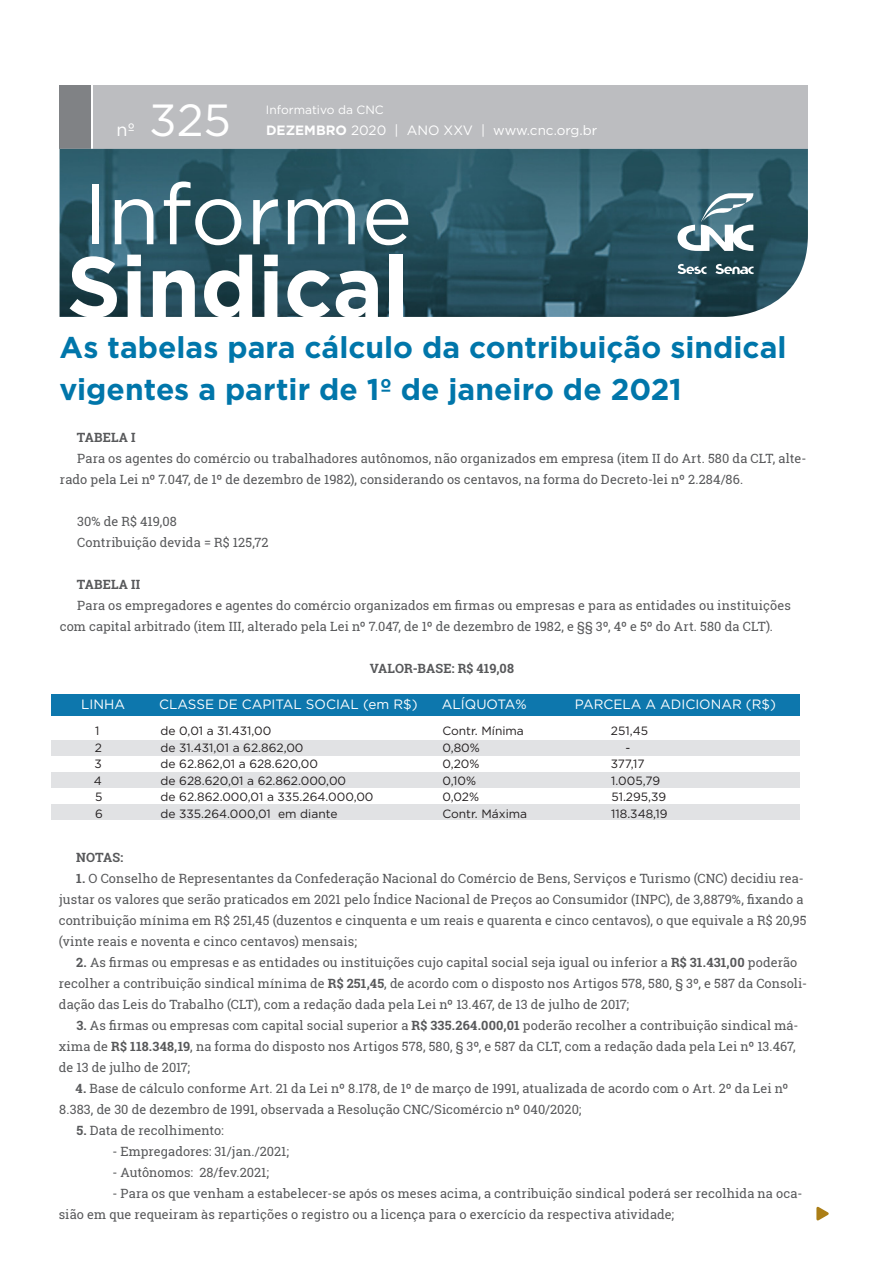
<style>
.page{position:relative;width:893px;height:1263px;background:#fff}
.page>*{position:absolute;margin:0;border:0;box-sizing:border-box;transform-origin:0 0}
.t1{font:700 85.5px "Gotham";color:#fff}
.t2{font:85.5px "Gotham";color:#fff}
.t3{font:45px "Gotham";color:#fff}
.t4{font:700 30px/42px "Gotham";color:#0076aa}
.t5{font:18px "Gotham";color:#fff}
.t6{font:13.5px "Gotham";color:#fff}
.t7{font:12.75px/21px "Roboto Slab";letter-spacing:.01em;color:#57585a}
.t8{font:700 12.75px "Roboto Slab";letter-spacing:.01em;color:#57585a}
.t9{font:12px/16.5px "Gotham";color:#231f20}
.t10{font:12px "Gotham";color:#fff}
.s1{font-weight:700}
</style>
<div class="page">
<div style="left:94px;top:85px;width:714px;height:64px;background:#bcbdc0"></div>
<div style="left:60px;top:85px;width:31px;height:64px;background:#808285"></div>
<img style="left:60px;top:149px;width:748px;height:168px">
<svg style="left:816px;top:1206px;width:13px;height:15px"></svg>
<div style="left:51px;top:694px;width:748px;height:21px;background:#0d77ad"></div>
<div style="left:51px;top:740px;width:748px;height:15px;background:#e1e2e4"></div>
<div style="left:51px;top:773px;width:748px;height:15px;background:#e1e2e4"></div>
<div style="left:51px;top:805px;width:748px;height:15px;background:#e1e2e4"></div>
<svg style="left:677px;top:193px;width:77px;height:58px"></svg>
<svg style="left:677px;top:264px;width:29px;height:10px"></svg>
<svg style="left:715px;top:264px;width:39px;height:10px"></svg>
<h3 class="t5" style="left:117px;top:118px;width:20px">nº</h3>
<h2 class="t3" style="left:149px;top:91px;width:84px">325</h2>
<p class="t10" style="left:266px;top:102px;width:119px">Informativo da CNC</p>
<p class="t6" style="left:266px;top:121px;width:333px"><span class="s1">DEZEMBRO</span> 2020 | ANO XXV | www.cnc.org.br</p>
<h1 class="t2" style="left:83px;top:159px;width:331px">Informe</h1>
<h1 class="t1" style="left:66px;top:230px;width:344px">Sindical</h1>
<h3 class="t4" style="left:60px;top:326px;width:729px">As tabelas para cálculo da contribuição sindical vigentes a partir de 1º de janeiro de 2021</h3>
<p class="t8" style="left:77px;top:429px;width:60px">TABELA I</p>
<p class="t7" style="left:60px;top:448px;width:748px;text-indent:17px">Para os agentes do comércio ou trabalhadores autônomos, não organizados em empresa (item II do Art. 580 da CLT, alte&shy;rado pela Lei nº 7.047, de 1º de dezembro de 1982), considerando os centavos, na forma do Decreto-lei nº 2.284/86.</p>
<p class="t7" style="left:77px;top:511px;width:193px">30% de R$ 419,08<br>Contribuição devida = R$ 125,72</p>
<p class="t8" style="left:77px;top:576px;width:65px">TABELA II</p>
<p class="t7" style="left:60px;top:595px;width:733px;text-indent:18px">Para os empregadores e agentes do comércio organizados em firmas ou empresas e para as entidades ou instituições com capital arbitrado (item III, alterado pela Lei nº 7.047, de 1º de dezembro de 1982, e §§ 3º, 4º e 5º do Art. 580 da CLT).</p>
<p class="t8" style="left:370px;top:660px;width:146px">VALOR-BASE: R$ 419,08</p>
<p class="t6" style="left:81px;top:695px;width:45px">LINHA</p>
<p class="t6" style="left:159px;top:695px;width:260px">CLASSE DE CAPITAL SOCIAL (em R$)</p>
<p class="t6" style="left:442px;top:695px;width:86px">ALÍQUOTA%</p>
<p class="t6" style="left:575px;top:695px;width:203px">PARCELA A ADICIONAR (R$)</p>
<p class="t9" style="left:94px;top:722px;width:11px">1<br>2<br>3<br>4<br>5<br>6</p>
<p class="t9" style="left:161px;top:722px;width:214px">de 0,01 a 31.431,00<br>de 31.431,01 a 62.862,00<br>de 62.862,01 a 628.620,00<br>de 628.620,01 a 62.862.000,00<br>de 62.862.000,01 a 335.264.000,00 de 335.264.000,01 em diante</p>
<p class="t9" style="left:442px;top:722px;width:86px">Contr. Mínima<br>0,80%<br>0,20%<br>0,10%<br>0,02%<br>Contr. Máxima</p>
<p class="t9" style="left:611px;top:722px;width:39px">251,45</p>
<p class="t9" style="left:625px;top:739px;width:6px">-</p>
<p class="t9" style="left:611px;top:755px;width:35px">377,17</p>
<p class="t9" style="left:611px;top:772px;width:50px">1.005,79</p>
<p class="t9" style="left:611px;top:788px;width:56px">51.295,39</p>
<p class="t9" style="left:611px;top:805px;width:58px">118.348,19</p>
<p class="t8" style="left:76px;top:849px;width:48px">NOTAS:</p>
<p class="t7" style="left:59px;top:868px;width:749px;text-indent:17px"><span class="s1">1.</span> O Conselho de Representantes da Confederação Nacional do Comércio de Bens, Serviços e Turismo (CNC) decidiu rea&shy;justar os valores que serão praticados em 2021 pelo Índice Nacional de Preços ao Consumidor (INPC), de 3,8879%, fixando a contribuição mínima em R$ 251,45 (duzentos e cinquenta e um reais e quarenta e cinco centavos), o que equivale a R$ 20,95 (vinte reais e noventa e cinco centavos) mensais;</p>
<p class="t7" style="left:59px;top:952px;width:750px;text-indent:17px"><span class="s1">2.</span> As firmas ou empresas e as entidades ou instituições cujo capital social seja igual ou inferior a <span class="s1">R$ 31.431,00</span> poderão recolher a contribuição sindical mínima de <span class="s1">R$ 251,45</span>, de acordo com o disposto nos Artigos 578, 580, § 3º, e 587 da Consoli&shy;dação das Leis do Trabalho (CLT), com a redação dada pela Lei nº 13.467, de 13 de julho de 2017;</p>
<p class="t7" style="left:59px;top:1015px;width:741px;text-indent:17px"><span class="s1">3.</span> As firmas ou empresas com capital social superior a <span class="s1">R$ 335.264.000,01</span> poderão recolher a contribuição sindical má&shy;xima de <span class="s1">R$ 118.348,19</span>, na forma do disposto nos Artigos 578, 580, § 3º, e 587 da CLT, com a redação dada pela Lei nº 13.467, de 13 de julho de 2017;</p>
<p class="t7" style="left:59px;top:1078px;width:731px;text-indent:16px"><span class="s1">4.</span> Base de cálculo conforme Art. 21 da Lei nº 8.178, de 1º de março de 1991, atualizada de acordo com o Art. 2º da Lei nº<br>8.383, de 30 de dezembro de 1991, observada a Resolução CNC/Sicomércio nº 040/2020;</p>
<p class="t7" style="left:76px;top:1120px;width:149px"><span class="s1">5.</span> Data de recolhimento:</p>
<p class="t7" style="left:112px;top:1141px;width:178px">- Empregadores: 31/jan./2021;</p>
<p class="t7" style="left:112px;top:1162px;width:158px">- Autônomos: 28/fev.2021;</p>
<p class="t7" style="left:59px;top:1183px;width:745px;text-indent:54px">- Para os que venham a estabelecer-se após os meses acima, a contribuição sindical poderá ser recolhida na oca&shy;sião em que requeiram às repartições o registro ou a licença para o exercício da respectiva atividade;</p>
</div>
